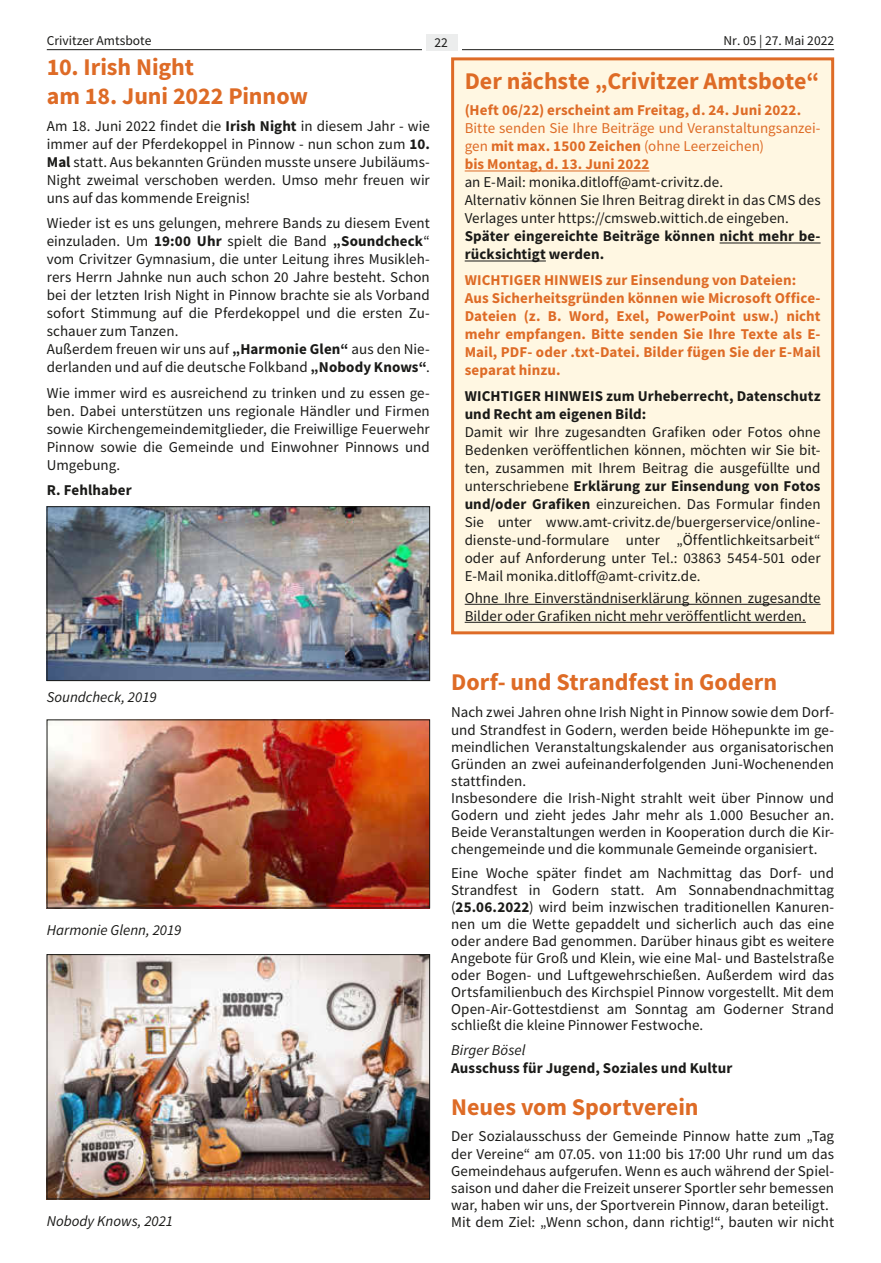
<style>
.page{position:relative;width:881px;height:1263px;background:#fff}
.page>*{position:absolute;margin:0;border:0;box-sizing:border-box;transform-origin:0 0}
.t1{font:700 24px/28.8px "Source Sans Pro";color:#de6b26}
.t2{font:15px/18px "Source Sans Pro";letter-spacing:.005em;color:#1a1a18}
.t3{font:700 15px/18px "Source Sans Pro";letter-spacing:.005em;color:#de6b26}
.t4{font:700 15px/18px "Source Sans Pro";letter-spacing:.005em;color:#1a1a18}
.t5{font:15px/18px "Source Sans Pro";letter-spacing:.005em;color:#de6b26}
.t6{font:italic 15px "Source Sans Pro";color:#1a1a18}
.t7{font:13.5px "Source Sans Pro";color:#1a1a18}
.s1{font-weight:700}
</style>
<div class="page">
<hr style="left:47px;top:49px;width:786px;height:1px;background:#1a1a18">
<div style="left:422px;top:26px;width:39px;height:29px;background:#fff"></div>
<div style="left:425px;top:34px;width:32px;height:16px;background:#eceded"></div>
<img style="left:49px;top:508px;width:378px;height:171px">
<div style="left:47px;top:506px;width:382px;height:175px;border:1px solid #1a1a18"></div>
<img style="left:49px;top:722px;width:378px;height:184px">
<img style="left:49px;top:956px;width:378px;height:241px">
<div style="left:47px;top:954px;width:382px;height:245px;border:1px solid #1a1a18"></div>
<div style="left:452px;top:59px;width:380px;height:574px;background:#fff7e2"></div>
<hr style="left:464px;top:171px;width:185px;height:1px;background:#de6b26">
<hr style="left:719px;top:243px;width:101px;height:1px;background:#1a1a18">
<hr style="left:464px;top:261px;width:81px;height:1px;background:#1a1a18">
<hr style="left:464px;top:604px;width:356px;height:1px;background:#1a1a18">
<hr style="left:464px;top:622px;width:341px;height:1px;background:#1a1a18">
<div style="left:451px;top:57px;width:382px;height:577px;border:3px solid #de6b26"></div>
<p class="t7" style="left:47px;top:32px;width:106px">Crivitzer Amtsbote</p>
<p class="t7" style="left:434px;top:34px;width:15px">22</p>
<p class="t7" style="left:723px;top:32px;width:112px">Nr. 05 | 27. Mai 2022</p>
<h1 class="t1" style="left:47px;top:53px;width:262px">10. Irish Night<br>am 18. Juni 2022 Pinnow</h1>
<p class="t2" style="left:47px;top:117px;width:384px;text-align:justify">Am 18. Juni 2022 findet die <span class="s1">Irish Night</span> in diesem Jahr - wie immer auf der Pferdekoppel in Pinnow - nun schon zum <span class="s1">10.<br>Mal</span> statt. Aus bekannten Gründen musste unsere Jubiläums-Night zweimal verschoben werden. Umso mehr freuen wir uns auf das kommende Ereignis!</p>
<p class="t2" style="left:47px;top:214px;width:384px">Wieder ist es uns gelungen, mehrere Bands zu diesem Event einzuladen. Um <span class="s1">19:00 Uhr</span> spielt die Band <span class="s1">„Soundcheck</span>“ vom Crivitzer Gymnasium, die unter Leitung ihres Musikleh&shy;rers Herrn Jahnke nun auch schon 20 Jahre besteht. Schon bei der letzten Irish Night in Pinnow brachte sie als Vorband sofort Stimmung auf die Pferdekoppel und die ersten Zu&shy;schauer zum Tanzen.<br>Außerdem freuen wir uns auf <span class="s1">„Harmonie Glen“</span> aus den Nie&shy;derlanden und auf die deutsche Folkband <span class="s1">„Nobody Knows“</span>.</p>
<p class="t2" style="left:47px;top:384px;width:384px;text-align:justify">Wie immer wird es ausreichend zu trinken und zu essen ge&shy;ben. Dabei unterstützen uns regionale Händler und Firmen sowie Kirchengemeindemitglieder, die Freiwillige Feuerwehr Pinnow sowie die Gemeinde und Einwohner Pinnows und Umgebung.</p>
<p class="t4" style="left:47px;top:481px;width:86px">R. Fehlhaber</p>
<p class="t6" style="left:47px;top:687px;width:111px">Soundcheck, 2019</p>
<p class="t6" style="left:47px;top:920px;width:136px">Harmonie Glenn, 2019</p>
<p class="t6" style="left:47px;top:1211px;width:128px">Nobody Knows, 2021</p>
<h1 class="t1" style="left:464px;top:66px;width:356px">Der nächste „Crivitzer Amtsbote“</h1>
<p class="t3" style="left:464px;top:101px;width:338px">(Heft 06/22) erscheint am Freitag, d. 24. Juni 2022.</p>
<p class="t5" style="left:464px;top:119px;width:357px">Bitte senden Sie Ihre Beiträge und Veranstaltungsanzei&shy;gen <span class="s1">mit max. 1500 Zeichen</span> (ohne Leerzeichen)<br><span class="s1">bis Montag, d. 13. Juni 2022</span></p>
<p class="t2" style="left:464px;top:173px;width:357px">an E-Mail: monika.ditloff@amt-crivitz.de.<br>Alternativ können Sie Ihren Beitrag direkt in das CMS des<br>Verlages unter https://cmsweb.wittich.de eingeben.</p>
<p class="t4" style="left:464px;top:227px;width:357px">Später eingereichte Beiträge können nicht mehr be&shy;rücksichtigt werden.</p>
<p class="t3" style="left:464px;top:271px;width:357px">WICHTIGER HINWEIS zur Einsendung von Dateien:<br>Aus Sicherheitsgründen können wie Microsoft Office-Dateien (z. B. Word, Exel, PowerPoint usw.) nicht mehr empfangen. Bitte senden Sie Ihre Texte als E-Mail, PDF- oder .txt-Datei. Bilder fügen Sie der E-Mail separat hinzu.</p>
<p class="t4" style="left:464px;top:386px;width:357px">WICHTIGER HINWEIS zum Urheberrecht, Datenschutz und Recht am eigenen Bild:</p>
<p class="t2" style="left:464px;top:422px;width:357px;text-align:justify">Damit wir Ihre zugesandten Grafiken oder Fotos ohne Bedenken veröffentlichen können, möchten wir Sie bit&shy;ten, zusammen mit Ihrem Beitrag die ausgefüllte und unterschriebene <span class="s1">Erklärung zur Einsendung von Fotos und/oder Grafiken</span> einzureichen. Das Formular finden Sie unter www.amt-crivitz.de/buergerservice/online&shy;dienste-und-formulare unter „Öffentlichkeitsarbeit“ oder auf Anforderung unter Tel.: 03863 5454-501 oder E-Mail monika.ditloff@amt-crivitz.de.</p>
<p class="t2" style="left:464px;top:589px;width:357px">Ohne Ihre Einverständniserklärung können zugesandte<br>Bilder oder Grafiken nicht mehr veröffentlicht werden.</p>
<h1 class="t1" style="left:451px;top:667px;width:327px">Dorf- und Strandfest in Godern</h1>
<p class="t2" style="left:451px;top:702px;width:384px;line-height:18.5px">Nach zwei Jahren ohne Irish Night in Pinnow sowie dem Dorf&shy;und Strandfest in Godern, werden beide Höhepunkte im ge-</p>
<p class="t2" style="left:451px;top:739px;width:384px;line-height:17px">meindlichen Veranstaltungskalender aus organisatorischen Gründen an zwei aufeinanderfolgenden Juni-Wochenenden stattfinden.<br>Insbesondere die Irish-Night strahlt weit über Pinnow und Godern und zieht jedes Jahr mehr als 1.000 Besucher an.<br>Beide Veranstaltungen werden in Kooperation durch die Kir&shy;chengemeinde und die kommunale Gemeinde organisiert.</p>
<p class="t2" style="left:451px;top:864px;width:384px;line-height:17px;text-align:justify">Eine Woche später findet am Nachmittag das Dorf- und Strandfest in Godern statt. Am Sonnabendnachmittag (<span class="s1">25.06.2022</span>) wird beim inzwischen traditionellen Kanuren&shy;nen um die Wette gepaddelt und sicherlich auch das eine oder andere Bad genommen. Darüber hinaus gibt es weitere Angebote für Groß und Klein, wie eine Mal- und Bastelstraße oder Bogen- und Luftgewehrschießen. Außerdem wird das Ortsfamilienbuch des Kirchspiel Pinnow vorgestellt. Mit dem Open-Air-Gottestdienst am Sonntag am Goderner Strand schließt die kleine Pinnower Festwoche.</p>
<p class="t6" style="left:451px;top:1040px;width:76px">Birger Bösel</p>
<p class="t4" style="left:451px;top:1059px;width:282px">Ausschuss für Jugend, Soziales und Kultur</p>
<h1 class="t1" style="left:451px;top:1092px;width:249px">Neues vom Sportverein</h1>
<p class="t2" style="left:451px;top:1128px;width:384px;line-height:17.1px">Der Sozialausschuss der Gemeinde Pinnow hatte zum „Tag der Vereine“ am 07.05. von 11:00 bis 17:00 Uhr rund um das Gemeindehaus aufgerufen. Wenn es auch während der Spiel&shy;saison und daher die Freizeit unserer Sportler sehr bemessen war, haben wir uns, der Sportverein Pinnow, daran beteiligt.<br>Mit dem Ziel: „Wenn schon, dann richtig!“, bauten wir nicht</p>
</div>
